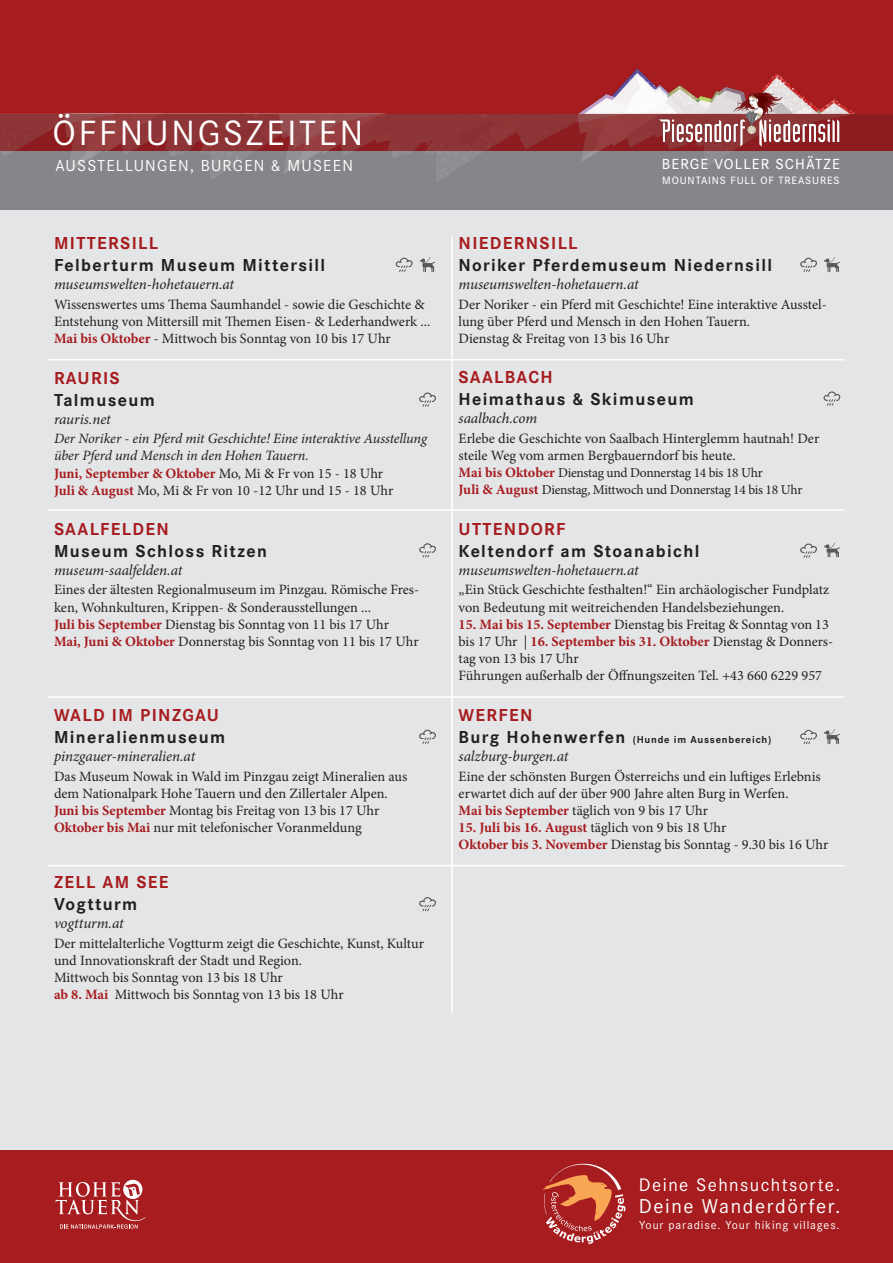
<style>
.page{position:relative;width:893px;height:1263px;background:#fff}
.page>*{position:absolute;margin:0;border:0;box-sizing:border-box;transform-origin:0 0}
.t1{font:36.45px "Corporate S Pro";letter-spacing:.075em;color:#fff}
.t2{font:20.85px "Corporate S Pro";letter-spacing:.075em;color:#fff}
.t3{font:18.9px "Corporate S Pro";letter-spacing:.075em;color:#fff}
.t4{font:700 18px "Corporate S Pro";letter-spacing:.075em;color:#231f20}
.t5{font:700 18px "Corporate S Pro";letter-spacing:.075em;color:#a61c1f}
.t6{font:16.5px "Corporate S Pro";letter-spacing:.075em;color:#fff}
.t7{font:500 15.15px "Corporate S Pro";letter-spacing:.075em;color:#fff}
.t8{font:italic 15px "Minion Pro";letter-spacing:-.005em;color:#231f20}
.t9{font:14.25px/17.1px "Minion Pro";letter-spacing:-.005em;color:#231f20}
.t10{font:italic 14.25px/17.1px "Minion Pro";letter-spacing:-.01em;color:#231f20}
.t11{font:700 14.25px "Minion Pro";letter-spacing:-.005em;color:#a61c1f}
.t12{font:13.5px "Minion Pro";letter-spacing:-.025em;color:#231f20}
.t13{font:12.15px "Corporate S Pro";letter-spacing:.075em;color:#fff}
.t14{font:500 11.1px "Corporate S Pro";letter-spacing:.075em;color:#fff}
.t15{font:700 10.5px "Corporate S Pro";letter-spacing:.075em;color:#231f20}
.s1{font-weight:700;color:#a61c1f}
.s2{font-weight:400;color:#231f20}
.s3{font-weight:700;font-size:14.25px;color:#a61c1f}
.s4{font-size:18px}
</style>
<div class="page">
<div style="left:0;top:210px;width:893px;height:954px;background:#e4e5e7"></div>
<div style="left:0;top:1150px;width:893px;height:113px;background:#a61c1f"></div>
<svg style="left:543px;top:1164px;width:82px;height:80px"></svg>
<svg style="left:55px;top:1180px;width:91px;height:49px"></svg>
<div style="left:0;top:0;width:893px;height:150px;background:#a61c1f"></div>
<img style="left:279px;top:68px;width:585px;height:142px">
<div style="left:0;top:150px;width:388px;height:60px;background:#848689"></div>
<svg style="left:0;top:114px;width:893px;height:36px;background:#8f3335"></svg>
<img style="left:656px;top:68px;width:187px;height:82px">
<div style="left:850px;top:151px;width:43px;height:59px;background:#848689"></div>
<hr style="left:451px;top:237px;width:2px;height:776px;background:#fff">
<hr style="left:48px;top:696px;width:797px;height:2px;background:#fff">
<hr style="left:48px;top:865px;width:797px;height:1px;background:#fff">
<svg style="left:419px;top:897px;width:17px;height:14px"></svg>
<svg style="left:419px;top:543px;width:17px;height:14px"></svg>
<img style="left:824px;top:729px;width:16px;height:15px">
<svg style="left:800px;top:730px;width:17px;height:14px"></svg>
<img style="left:824px;top:543px;width:16px;height:15px">
<svg style="left:800px;top:543px;width:17px;height:15px"></svg>
<svg style="left:419px;top:730px;width:17px;height:14px"></svg>
<svg style="left:823px;top:391px;width:17px;height:15px"></svg>
<svg style="left:419px;top:393px;width:17px;height:14px"></svg>
<hr style="left:48px;top:509px;width:797px;height:2px;background:#fff">
<img style="left:824px;top:257px;width:16px;height:15px">
<svg style="left:800px;top:258px;width:17px;height:14px"></svg>
<hr style="left:48px;top:359px;width:797px;height:1px;background:#fff">
<img style="left:420px;top:257px;width:15px;height:15px">
<svg style="left:396px;top:258px;width:17px;height:14px"></svg>
<p class="t1" style="left:53px;top:106px;width:312px">ÖFFNUNGSZEITEN</p>
<p class="t6" style="left:55px;top:153px;width:299px">AUSSTELLUNGEN, BURGEN &amp; MUSEEN</p>
<p class="t5" style="left:54px;top:229px;width:106px">MITTERSILL</p>
<p class="t4" style="left:54px;top:251px;width:273px">Felberturm Museum Mittersill</p>
<p class="t8" style="left:54px;top:274px;width:182px">museumswelten-hohetauern.at</p>
<p class="t9" style="left:54px;top:295px;width:378px">Wissenswertes ums Thema Saumhandel - sowie die Geschichte &amp;<br>Entstehung von Mittersill mit Themen Eisen- &amp; Lederhandwerk ...<br><span class="s1">Mai bis Oktober</span> - Mittwoch bis Sonntag von 10 bis 17 Uhr</p>
<p class="t5" style="left:54px;top:363px;width:67px">RAURIS</p>
<p class="t4" style="left:54px;top:386px;width:102px">Talmuseum</p>
<p class="t8" style="left:54px;top:409px;width:58px">rauris.net</p>
<p class="t10" style="left:54px;top:430px;width:374px">Der Noriker - ein Pferd mit Geschichte! Eine interaktive Ausstellung über Pferd und Mensch in den Hohen Tauern.</p>
<p class="t11" style="left:54px;top:463px;width:331px">Juni, September &amp; Oktober <span class="s2">Mo, Mi &amp; Fr von 15 - 18 Uhr</span></p>
<p class="t9" style="left:54px;top:482px;width:341px"><span class="s1">Juli &amp; August</span> Mo, Mi &amp; Fr von 10 -12 Uhr und 15 - 18 Uhr</p>
<p class="t5" style="left:54px;top:514px;width:117px">SAALFELDEN</p>
<p class="t4" style="left:54px;top:537px;width:214px">Museum Schloss Ritzen</p>
<p class="t8" style="left:54px;top:560px;width:130px">museum-saalfelden.at</p>
<p class="t9" style="left:54px;top:581px;width:367px">Eines der ältesten Regionalmuseum im Pinzgau. Römische Fres&shy;ken, Wohnkulturen, Krippen- &amp; Sonderausstellungen ...</p>
<p class="t9" style="left:54px;top:616px;width:336px"><span class="s1">Juli bis September</span> Dienstag bis Sonntag von 11 bis 17 Uhr</p>
<p class="t9" style="left:54px;top:633px;width:366px"><span class="s1">Mai, Juni &amp; Oktober</span> Donnerstag bis Sonntag von 11 bis 17 Uhr</p>
<p class="t5" style="left:54px;top:701px;width:166px">WALD IM PINZGAU</p>
<p class="t4" style="left:54px;top:723px;width:173px">Mineralienmuseum</p>
<p class="t8" style="left:54px;top:746px;width:143px">pinzgauer-mineralien.at</p>
<p class="t9" style="left:54px;top:767px;width:355px">Das Museum Nowak in Wald im Pinzgau zeigt Mineralien aus dem Nationalpark Hohe Tauern und den Zillertaler Alpen.</p>
<p class="t9" style="left:54px;top:802px;width:327px"><span class="s1">Juni bis September</span> Montag bis Freitag von 13 bis 17 Uhr</p>
<p class="t9" style="left:54px;top:819px;width:309px"><span class="s1">Oktober bis Mai</span> nur mit telefonischer Voranmeldung</p>
<p class="t5" style="left:54px;top:868px;width:116px">ZELL AM SEE</p>
<p class="t4" style="left:54px;top:890px;width:85px">Vogtturm</p>
<p class="t8" style="left:54px;top:913px;width:71px">vogtturm.at</p>
<p class="t9" style="left:54px;top:935px;width:371px">Der mittelalterliche Vogtturm zeigt die Geschichte, Kunst, Kultur und Innovationskraft der Stadt und Region.</p>
<p class="t9" style="left:54px;top:969px;width:230px">Mittwoch bis Sonntag von 13 bis 18 Uhr</p>
<p class="t9" style="left:54px;top:986px;width:291px"><span class="s1">ab 8. Mai</span> Mittwoch bis Sonntag von 13 bis 18 Uhr</p>
<p class="t5" style="left:459px;top:229px;width:120px">NIEDERNSILL</p>
<p class="t7" style="left:662px;top:152px;width:179px">BERGE VOLLER SCHÄTZE</p>
<p class="t14" style="left:662px;top:172px;width:179px">MOUNTAINS FULL OF TREASURES</p>
<p class="t4" style="left:459px;top:251px;width:315px">Noriker Pferdemuseum Niedernsill</p>
<p class="t8" style="left:459px;top:274px;width:182px">museumswelten-hohetauern.at</p>
<p class="t9" style="left:459px;top:295px;width:370px">Der Noriker - ein Pferd mit Geschichte! Eine interaktive Ausstel&shy;lung über Pferd und Mensch in den Hohen Tauern.</p>
<p class="t9" style="left:459px;top:330px;width:212px">Dienstag &amp; Freitag von 13 bis 16 Uhr</p>
<p class="t5" style="left:459px;top:363px;width:96px">SAALBACH</p>
<p class="t4" style="left:459px;top:385px;width:237px">Heimathaus &amp; Skimuseum</p>
<p class="t8" style="left:459px;top:408px;width:80px">saalbach.com</p>
<p class="t9" style="left:459px;top:430px;width:362px">Erlebe die Geschichte von Saalbach Hinterglemm hautnah! Der steile Weg vom armen Bergbauerndorf bis heute.</p>
<p class="t12" style="left:459px;top:463px;width:306px"><span class="s3">Mai bis Oktober</span> Dienstag und Donnerstag 14 bis 18 Uhr</p>
<p class="t12" style="left:459px;top:481px;width:345px"><span class="s3">Juli &amp; August</span> Dienstag, Mittwoch und Donnerstag 14 bis 18 Uhr</p>
<p class="t5" style="left:459px;top:514px;width:108px">UTTENDORF</p>
<p class="t4" style="left:459px;top:537px;width:242px">Keltendorf am Stoanabichl</p>
<p class="t8" style="left:459px;top:560px;width:182px">museumswelten-hohetauern.at</p>
<p class="t9" style="left:459px;top:581px;width:372px">„Ein Stück Geschichte festhalten!“ Ein archäologischer Fundplatz von Bedeutung mit weitreichenden Handelsbeziehungen.</p>
<p class="t9" style="left:459px;top:616px;width:376px"><span class="s1">15. Mai bis 15. September</span> Dienstag bis Freitag &amp; Sonntag von 13 bis 17 Uhr | <span class="s1">16. September bis 31. Oktober</span> Dienstag &amp; Donners&shy;tag von 13 bis 17 Uhr</p>
<p class="t9" style="left:459px;top:667px;width:365px">Führungen außerhalb der Öffnungszeiten Tel. +43 660 6229 957</p>
<p class="t5" style="left:459px;top:701px;width:76px">WERFEN</p>
<p class="t15" style="left:459px;top:731px;width:314px"><span class="s4">Burg Hohenwerfen</span> (Hunde im Aussenbereich)</p>
<p class="t8" style="left:459px;top:746px;width:111px">salzburg-burgen.at</p>
<p class="t9" style="left:459px;top:767px;width:364px">Eine der schönsten Burgen Österreichs und ein luftiges Erlebnis erwartet dich auf der über 900 Jahre alten Burg in Werfen.</p>
<p class="t9" style="left:459px;top:802px;width:251px"><span class="s1">Mai bis September</span> täglich von 9 bis 17 Uhr</p>
<p class="t11" style="left:459px;top:817px;width:269px">15. Juli bis 16. August <span class="s2">täglich von 9 bis 18 Uhr</span></p>
<p class="t9" style="left:459px;top:836px;width:371px"><span class="s1">Oktober bis 3. November</span> Dienstag bis Sonntag - 9.30 bis 16 Uhr</p>
<p class="t3" style="left:639px;top:1170px;width:203px">Deine Sehnsuchtsorte.</p>
<p class="t13" style="left:639px;top:1216px;width:202px">Your paradise. Your hiking villages.</p>
<p class="t2" style="left:639px;top:1191px;width:203px">Deine Wanderdörfer.</p>
</div>
